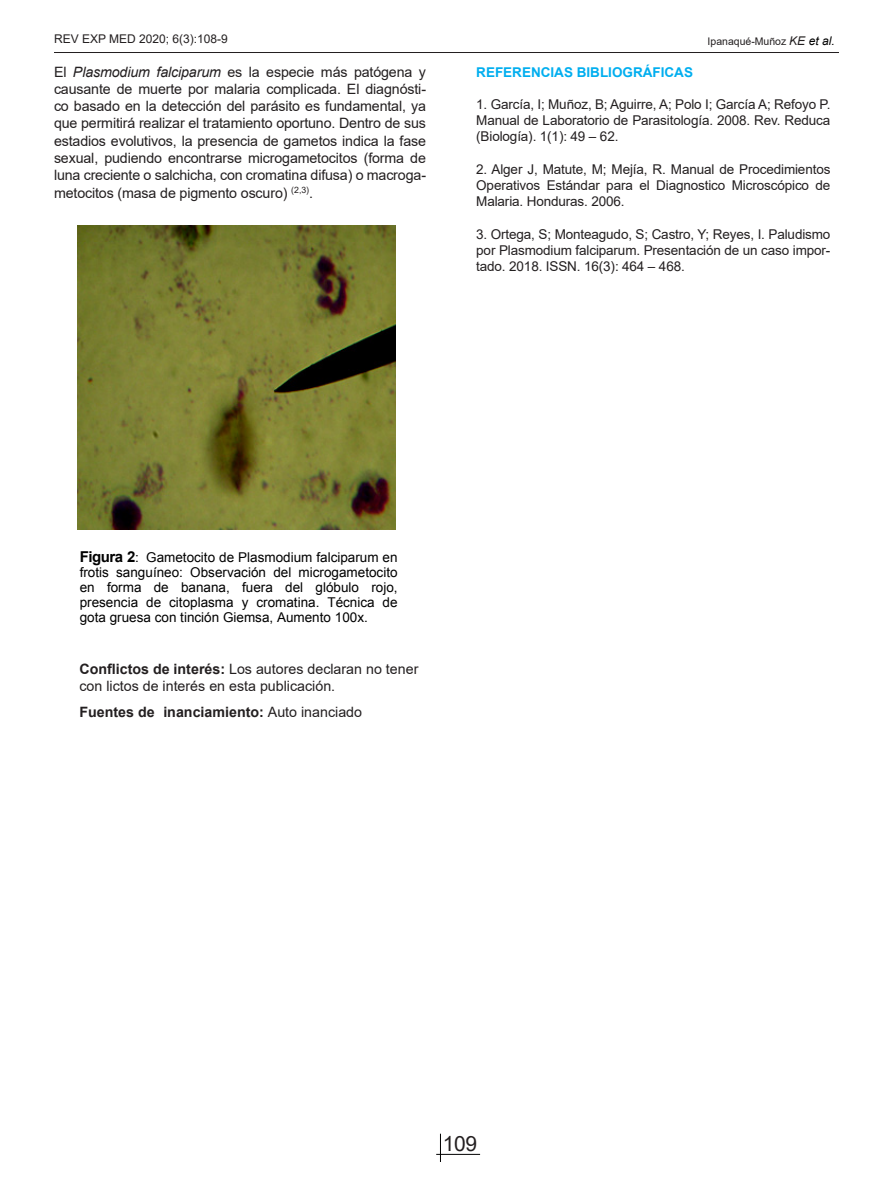
<style>
.page{position:relative;width:893px;height:1191px;background:#fff}
.page>*{position:absolute;margin:0;border:0;box-sizing:border-box;transform-origin:0 0}
.t1{font:21px "Arial";color:#231f20}
.t2{font:14.25px/17.2px "Arial";color:#231f20;text-align:justify}
.t3{font:700 14.25px "Arial";color:#231f20}
.t4{font:13.5px/16.2px "Arial";letter-spacing:-.01em;color:#231f20;text-align:justify}
.t5{font:13.5px/15px "Arial";color:#000;text-align:justify}
.t6{font:700 13.5px "Arial";color:#00aeef}
.t7{font:12px "Arial";color:#231f20}
.t8{font:10.5px "Arial";color:#231f20}
.s1{font-style:italic;font-size:12px}
.s2{font-style:italic;font-size:12px;color:#000}
.s3{font-style:italic}
.s4{font-weight:700;font-size:15px}
.s5{font-weight:700}
.s6{font-weight:400}
</style>
<div class="page">
<svg style="left:440px;top:1133px;width:1px;height:29px"></svg>
<hr style="left:436px;top:1154px;width:44px;height:1px;background:#000">
<hr style="left:54px;top:52px;width:785px;height:1px;background:#231f20">
<img style="left:77px;top:226px;width:318px;height:304px">
<p class="t7" style="left:54px;top:30px;width:175px">REV EXP MED 2020; 6(3):108-9</p>
<p class="t8" style="left:708px;top:34px;width:129px">Ipanaqué-Muñoz <span class="s1">KE</span> <span class="s2">et al.</span></p>
<p class="t2" style="left:54px;top:63px;width:374px">El <span class="s3">Plasmodium falciparum</span> es la especie más patógena y causante de muerte por malaria complicada. El diagnósti&shy;co basado en la detección del parásito es fundamental, ya que permitirá realizar el tratamiento oportuno. Dentro de sus estadios evolutivos, la presencia de gametos indica la fase sexual, pudiendo encontrarse microgametocitos (forma de luna creciente o salchicha, con cromatina difusa) o macroga&shy;metocitos (masa de pigmento oscuro) <sup>(2,3)</sup>.</p>
<p class="t6" style="left:476px;top:62px;width:218px">REFERENCIAS BIBLIOGRÁFICAS</p>
<p class="t4" style="left:476px;top:96px;width:356px">1. García, I; Muñoz, B; Aguirre, A; Polo I; García A; Refoyo P.<br>Manual de Laboratorio de Parasitología. 2008. Rev. Reduca (Biología). 1(1): 49 – 62.</p>
<p class="t4" style="left:476px;top:161px;width:356px">2. Alger J, Matute, M; Mejía, R. Manual de Procedimientos Operativos Estándar para el Diagnostico Microscópico de Malaria. Honduras. 2006.</p>
<p class="t4" style="left:476px;top:226px;width:356px">3. Ortega, S; Monteagudo, S; Castro, Y; Reyes, I. Paludismo por Plasmodium falciparum. Presentación de un caso impor&shy;tado. 2018. ISSN. 16(3): 464 – 468.</p>
<p class="t5" style="left:80px;top:549px;width:319px"><span class="s4">Figura 2</span>: Gametocito de Plasmodium falciparum en frotis sanguíneo: Observación del microgametocito en forma de banana, fuera del glóbulo rojo, presencia de citoplasma y cromatina. Técnica de gota gruesa con tinción Giemsa, Aumento 100x.</p>
<p class="t2" style="left:79px;top:660px;width:340px"><span class="s5">Conflictos de interés:</span> Los autores declaran no tener con lictos de interés en esta publicación.</p>
<p class="t3" style="left:79px;top:701px;width:284px">Fuentes de inanciamiento: <span class="s6">Auto inanciado</span></p>
<h1 class="t1" style="left:443px;top:1129px;width:36px">109</h1>
</div>
